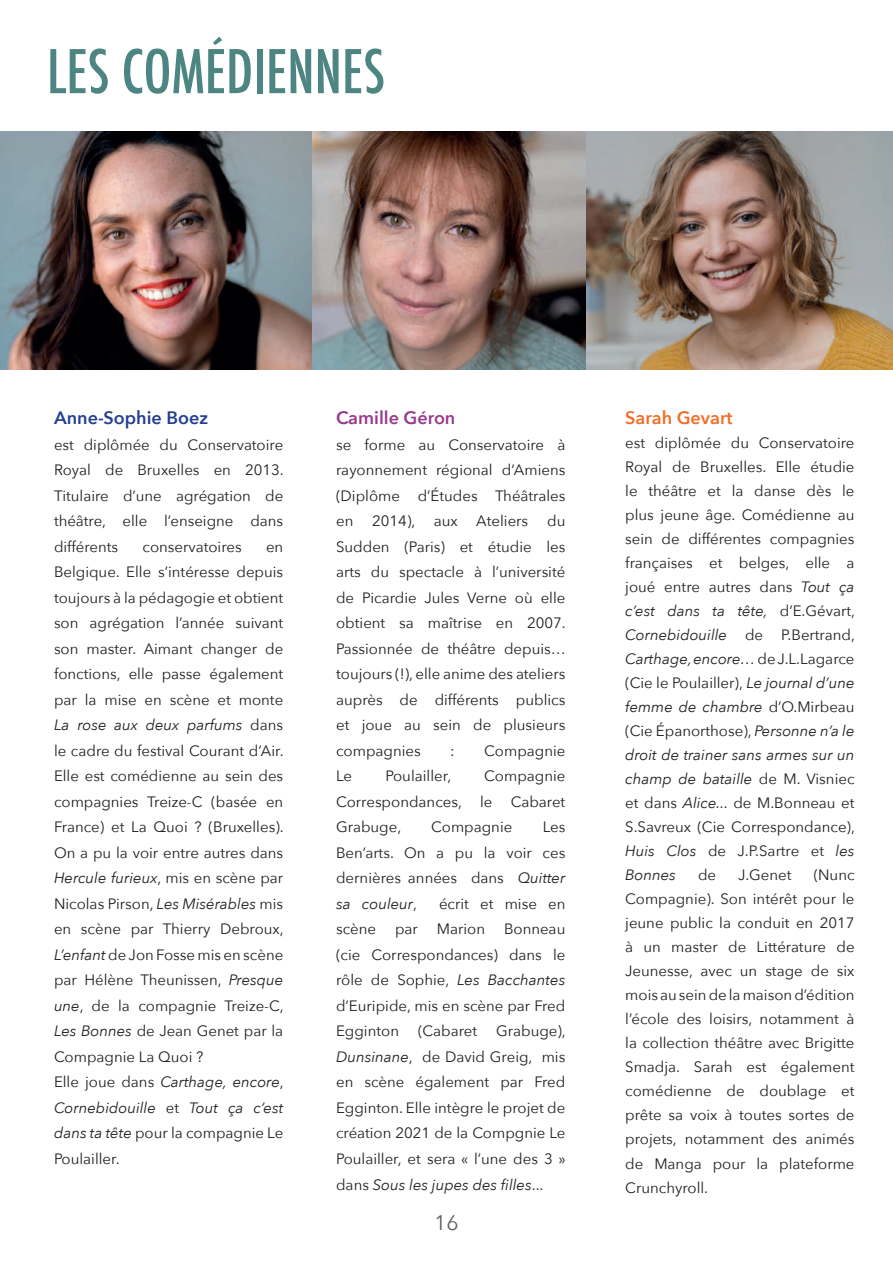
<style>
.page{position:relative;width:893px;height:1263px;background:#fff}
.page>*{position:absolute;margin:0;border:0;box-sizing:border-box;transform-origin:0 0}
.t1{font:500 condensed 58.5px "Futura";color:#4c8582}
.t2{font:21px "Avenir Next";color:#61615b}
.t3{font:600 18px "Avenir Next";color:#253f8e}
.t4{font:600 18px "Avenir Next";color:#973b8c}
.t5{font:600 18px "Avenir Next";color:#f36e27}
.t6{font:15px/25.5px "Avenir Next";color:#231f20;text-align:justify}
.s1{font-style:italic}
</style>
<div class="page">
<img style="left:0;top:132px;width:893px;height:238px">
<h1 class="t1" style="left:47px;top:34px;width:340px">LES COMÉDIENNES</h1>
<p class="t3" style="left:54px;top:403px;width:156px">Anne-Sophie Boez</p>
<p class="t6" style="left:54px;top:431px;width:231px">est diplômée du Conservatoire Royal de Bruxelles en 2013.<br>Titulaire d’une agrégation de théâtre, elle l’enseigne dans différents</p>
<p class="t6" style="left:143px;top:533px;width:101px">conservatoires</p>
<p class="t6" style="left:54px;top:533px;width:231px;text-align:left;text-indent:212px">en<br>Belgique. Elle s’intéresse depuis toujours à la pédagogie et obtient son agrégation l’année suivant son master. Aimant changer de fonctions, elle passe également par la mise en scène et monte<br><span class="s1">La rose aux deux parfums</span> dans le cadre du festival Courant d’Air.<br>Elle est comédienne au sein des compagnies Treize-C (basée en<br>France) et La Quoi ? (Bruxelles).<br>On a pu la voir entre autres dans<br><span class="s1">Hercule furieux</span>, mis en scène par<br>Nicolas Pirson, <span class="s1">Les Misérables</span> mis en scène par Thierry Debroux,<br><span class="s1">L’enfant</span> de Jon Fosse mis en scène par Hélène Theunissen, <span class="s1">Presque une</span>, de la compagnie Treize-C,<br><span class="s1">Les Bonnes</span> de Jean Genet par la<br>Compagnie La Quoi ?<br>Elle joue dans <span class="s1">Carthage, encore</span>,<br><span class="s1">Cornebidouille</span> et <span class="s1">Tout ça c’est dans ta tête</span> pour la compagnie Le<br>Poulailler.</p>
<p class="t4" style="left:336px;top:403px;width:121px">Camille Géron</p>
<p class="t6" style="left:336px;top:431px;width:231px">se forme au Conservatoire à rayonnement régional d’Amiens (Diplôme d’Études Théâtrales en</p>
<p class="t6" style="left:336px;top:508px;width:231px;text-indent:211px">du Sudden (Paris) et étudie les arts du spectacle à l’université de Picardie Jules Verne où elle obtient sa maîtrise en 2007.<br>Passionnée de théâtre depuis… toujours (!), elle anime des ateliers auprès de différents publics et joue au sein de plusieurs compagnies</p>
<p class="t6" style="left:372px;top:508px;width:158px">2014), aux Ateliers</p>
<p class="t6" style="left:450px;top:737px;width:6px">:</p>
<p class="t6" style="left:484px;top:737px;width:83px">Compagnie</p>
<p class="t6" style="left:336px;top:763px;width:17px">Le</p>
<p class="t6" style="left:385px;top:763px;width:67px">Poulailler,</p>
<p class="t6" style="left:336px;top:763px;width:231px;text-indent:148px">Compagnie Correspondances, le Cabaret Grabuge,</p>
<p class="t6" style="left:431px;top:814px;width:83px">Compagnie</p>
<p class="t6" style="left:336px;top:814px;width:231px;text-indent:207px">Les Ben’arts. On a pu la voir ces dernières années dans <span class="s1">Quitter sa couleur</span>,</p>
<p class="t6" style="left:439px;top:890px;width:128px">écrit et mise en</p>
<p class="t6" style="left:336px;top:916px;width:231px;text-indent:168px">Bonneau (cie Correspondances) dans le rôle de Sophie, <span class="s1">Les Bacchantes </span>d’Euripide, mis en scène par Fred Egginton</p>
<p class="t6" style="left:336px;top:916px;width:42px">scène</p>
<p class="t6" style="left:395px;top:916px;width:24px">par</p>
<p class="t6" style="left:437px;top:916px;width:50px">Marion</p>
<p class="t6" style="left:336px;top:1018px;width:231px;text-indent:160px">Grabuge), <span class="s1">Dunsinane</span>, de David Greig, mis en scène également par Fred Egginton. Elle intègre le projet de création 2021 de la Compgnie Le Poulailler, et sera « l’une des 3 » dans <span class="s1">Sous les jupes des filles</span>...</p>
<p class="t6" style="left:418px;top:1018px;width:61px">(Cabaret</p>
<h2 class="t2" style="left:434px;top:1205px;width:26px">16</h2>
<p class="t5" style="left:625px;top:403px;width:109px">Sarah Gevart</p>
<p class="t6" style="left:625px;top:430px;width:231px;line-height:24px">est diplômée du Conservatoire Royal de Bruxelles. Elle étudie le théâtre et la danse dès le plus jeune âge. Comédienne au sein de différentes compagnies françaises et belges, elle a joué entre autres dans <span class="s1">Tout ça c’est dans ta tête,</span> d’E.Gévart, <span class="s1">Cornebidouille</span> de P.Bertrand, <span class="s1">Carthage, encore…</span> de J.L.Lagarce (Cie le Poulailler), <span class="s1">Le journal d’une femme de chambre</span> d’O.Mirbeau (Cie Épanorthose), <span class="s1">Personne n’a le droit de trainer sans armes sur un champ de bataille</span> de M. Visniec et dans <span class="s1">Alice...</span> de M.Bonneau et S.Savreux (Cie Correspondance), <span class="s1">Huis Clos</span> de J.P.Sartre et <span class="s1">les Bonnes</span></p>
<p class="t6" style="left:698px;top:862px;width:20px">de</p>
<p class="t6" style="left:738px;top:862px;width:55px">J.Genet</p>
<p class="t6" style="left:625px;top:862px;width:231px;line-height:24px;text-indent:188px">(Nunc Compagnie). Son intérêt pour le jeune public la conduit en 2017 à un master de Littérature de Jeunesse, avec un stage de six mois au sein de la maison d’édition l’école des loisirs, notamment à la collection théâtre avec Brigitte Smadja. Sarah est également comédienne de doublage et prête sa voix à toutes sortes de projets, notamment des animés de Manga pour la plateforme Crunchyroll.</p>
</div>
